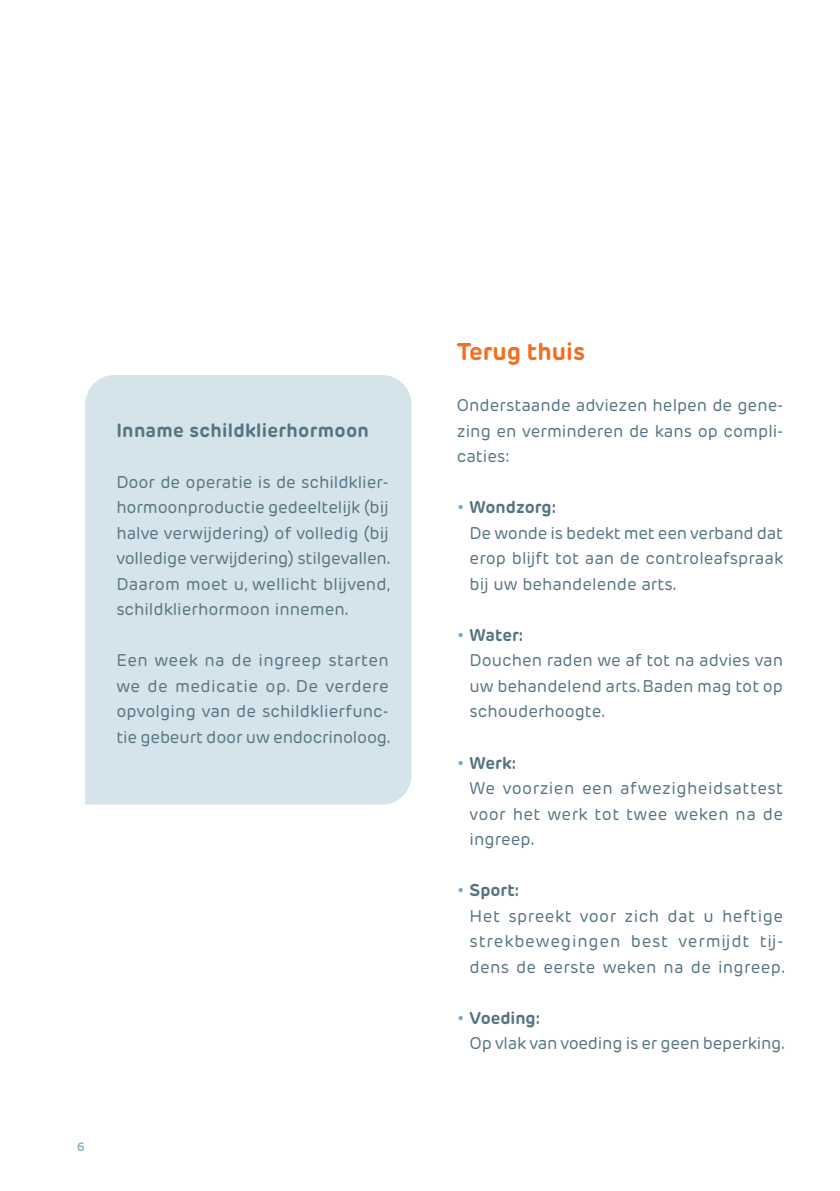
<style>
.page{position:relative;width:840px;height:1191px;background:#fff}
.page>*{position:absolute;margin:0;border:0;box-sizing:border-box;transform-origin:0 0}
.t1{font:700 24px "Rubrik New";color:#f36e21}
.t2{font:700 19px "Rubrik New";letter-spacing:.015em;color:#557482}
.t3{font:17px/25.6px "Rubrik New";color:#557482;text-align:justify}
.t4{font:17px/25.6px "Rubrik New";letter-spacing:.03em;color:#557482}
.t5{font:17px/25.6px "Rubrik New";letter-spacing:.025em;color:#557482}
.t6{font:600 12px "Rubrik New";color:#7fa8bc}
.s1{color:#7fa8bc}
.s2{font-weight:700}
</style>
<div class="page">
<div style="left:85px;top:375px;width:327px;height:430px;background:#d5e3ea"></div>
<p class="t2" style="left:116px;top:418px;width:254px">Inname schildklierhormoon</p>
<p class="t3" style="left:116px;top:469px;width:275px">Door de operatie is de schildklier&shy;hormoonproductie gedeeltelijk (bij halve verwijdering) of volledig (bij volledige verwijdering) stilgevallen.<br>Daarom moet u, wellicht blijvend, schildklierhormoon innemen.</p>
<p class="t3" style="left:116px;top:648px;width:275px">Een week na de ingreep starten we de medicatie op. De verdere opvolging van de schildklierfunc&shy;tie gebeurt door uw endocrinoloog.</p>
<p class="t6" style="left:77px;top:1139px;width:10px">6</p>
<h1 class="t1" style="left:456px;top:337px;width:130px">Terug thuis</h1>
<p class="t3" style="left:456px;top:393px;width:327px">Onderstaande adviezen helpen de gene&shy;zing en verminderen de kans op compli&shy;caties:</p>
<p class="t3" style="left:469px;top:495px;width:315px;text-align:left;text-indent:-13px"><span class="s1">•</span> <span class="s2">Wondzorg:<br></span>De wonde is bedekt met een verband dat erop blijft tot aan de controleafspraak bij uw behandelende arts.</p>
<p class="t3" style="left:469px;top:622px;width:315px;text-align:left;text-indent:-13px"><span class="s1">•</span> <span class="s2">Water:<br></span>Douchen raden we af tot na advies van uw behandelend arts. Baden mag tot op schouderhoogte.</p>
<p class="t5" style="left:469px;top:750px;width:315px;text-indent:-13px"><span class="s1">•</span> <span class="s2">Werk:<br></span>We voorzien een afwezigheidsattest voor het werk tot twee weken na de ingreep.</p>
<p class="t4" style="left:469px;top:877px;width:317px;text-indent:-13px"><span class="s1">•</span> <span class="s2">Sport:<br></span>Het spreekt voor zich dat u heftige strekbewegingen best vermijdt tij&shy;dens de eerste weken na de ingreep.</p>
<p class="t3" style="left:469px;top:1005px;width:317px;text-indent:-13px"><span class="s1">•</span> <span class="s2">Voeding:<br></span>Op vlak van voeding is er geen beperking.</p>
</div>
